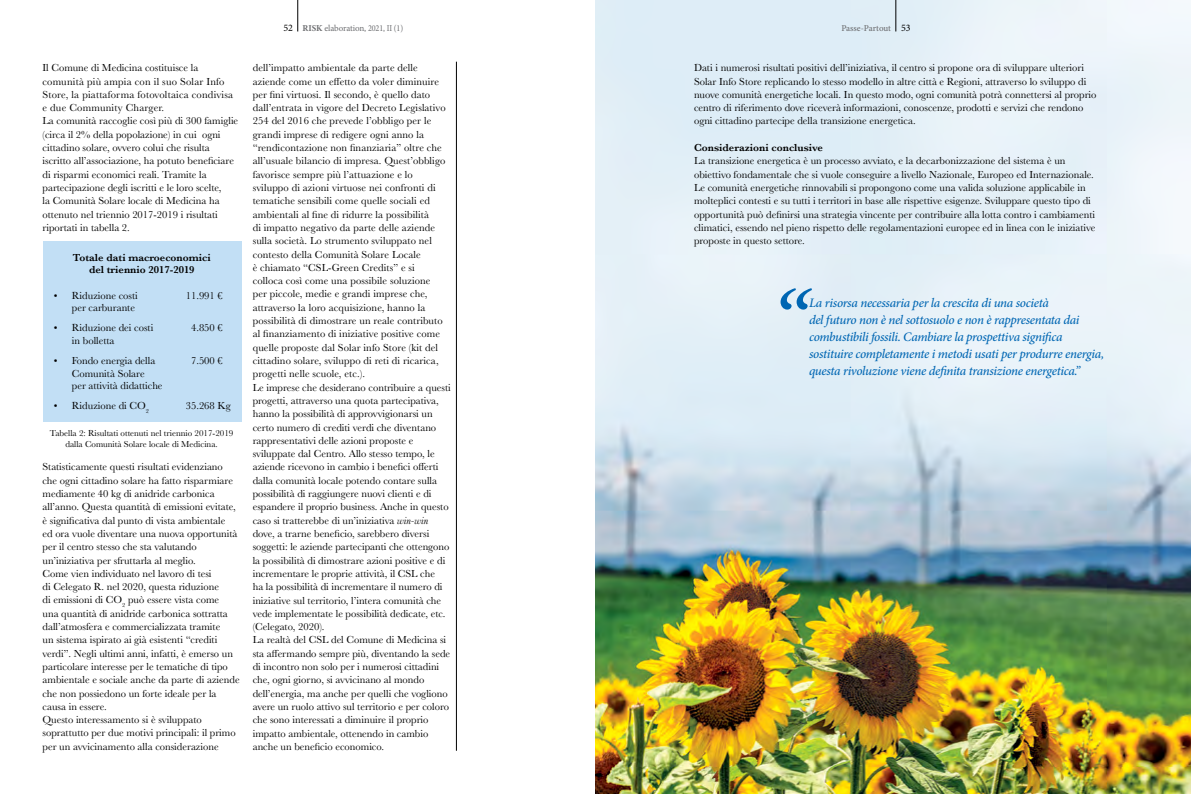
<style>
.page{position:relative;width:1191px;height:794px;background:#fff}
.page>*{position:absolute;margin:0;border:0;box-sizing:border-box;transform-origin:0 0}
.t1{font:italic 99px "Adobe Garamond Pro";color:#0066b3}
.t2{font:italic 500 13px/17px "Minion Pro";letter-spacing:-.025em;color:#0066b3}
.t3{font:10.6px/13.3px "Baskerville";color:#000}
.t4{font:600 10.6px/12.7px "Baskerville";color:#000;text-align:center}
.t5{font:10px "Minion Pro";color:#000}
.t6{font:9px/10.8px "Baskerville";color:#000;text-align:center}
.t7{font:9px "Minion Pro";letter-spacing:-.01em;color:#6d6e71}
.t8{font:500 9px "Minion Pro";letter-spacing:-.005em;color:#6d6e71}
.s1{font-size:10px;color:#000}
.s2{font-weight:700}
.s3{font-weight:400;font-size:10px;color:#000}
.s4{font-style:italic}
</style>
<div class="page">
<hr style="left:297px;top:0;width:1px;height:31px;background:#000">
<img style="left:595px;top:0;width:596px;height:794px">
<hr style="left:456px;top:62px;width:1px;height:688px;background:#000">
<div style="left:43px;top:241px;width:198px;height:181px;background:#c2dff5"></div>
<hr style="left:895px;top:0;width:1px;height:31px;background:#000">
<p class="t3" style="left:43px;top:61px;width:197px">Il Comune di Medicina costituisce la comunità più ampia con il suo Solar Info Store, la piattaforma fotovoltaica condivisa e due Community Charger.<br>La comunità raccoglie così più di 300 famiglie (circa il 2% della popolazione) in cui ogni cittadino solare, ovvero colui che risulta iscritto all’associazione, ha potuto beneficiare di risparmi economici reali. Tramite la partecipazione degli iscritti e le loro scelte,<br>la Comunità Solare locale di Medicina ha ottenuto nel triennio 2017-2019 i risultati riportati in tabella 2.</p>
<p class="t4" style="left:73px;top:251px;width:139px">Totale dati macroeconomici del triennio 2017-2019</p>
<p class="t3" style="left:54px;top:289px;width:85px;line-height:12.7px;text-align:right">• Riduzione costi per carburante</p>
<p class="t3" style="left:72px;top:322px;width:83px;line-height:12.7px;text-indent:-18px">• Riduzione dei costi in bolletta</p>
<p class="t3" style="left:72px;top:354px;width:92px;line-height:12.7px;text-indent:-18px">• Fondo energia della<br>Comunità Solare<br>per attività didattiche</p>
<p class="t3" style="left:54px;top:399px;width:97px">• Riduzione di CO<sub>2</sub></p>
<p class="t3" style="left:186px;top:289px;width:38px">11.991 €</p>
<p class="t3" style="left:191px;top:321px;width:33px">4.850 €</p>
<p class="t3" style="left:191px;top:354px;width:33px">7.500 €</p>
<p class="t3" style="left:186px;top:399px;width:47px">35.268 Kg</p>
<p class="t6" style="left:50px;top:427px;width:185px">Tabella 2: Risultati ottenuti nel triennio 2017-2019 dalla Comunità Solare locale di Medicina.</p>
<p class="t3" style="left:43px;top:460px;width:199px">Statisticamente questi risultati evidenziano che ogni cittadino solare ha fatto risparmiare mediamente 40 kg di anidride carbonica all’anno. Questa quantità di emissioni evitate, è significativa dal punto di vista ambientale<br>ed ora vuole diventare una nuova opportunità per il centro stesso che sta valutando un’iniziativa per sfruttarla al meglio.<br>Come vien individuato nel lavoro di tesi<br>di Celegato R. nel 2020, questa riduzione<br>di emissioni di CO<sub>2</sub> può essere vista come<br>una quantità di anidride carbonica sottratta dall’atmosfera e commercializzata tramite<br>un sistema ispirato ai già esistenti “crediti verdi”. Negli ultimi anni, infatti, è emerso un particolare interesse per le tematiche di tipo ambientale e sociale anche da parte di aziende che non possiedono un forte ideale per la causa in essere.<br>Questo interessamento si è sviluppato soprattutto per due motivi principali: il primo per un avvicinamento alla considerazione</p>
<p class="t7" style="left:283px;top:22px;width:121px"><span class="s1">52</span> <span class="s2">RISK</span> elaboration, 2021, II (1)</p>
<p class="t5" style="left:898px;top:21px;width:11px">53</p>
<p class="t8" style="left:841px;top:22px;width:71px">Passe-Partout <span class="s3">53</span></p>
<p class="t3" style="left:253px;top:61px;width:200px">dell’impatto ambientale da parte delle aziende come un effetto da voler diminuire per fini virtuosi. Il secondo, è quello dato dall’entrata in vigore del Decreto Legislativo 254 del 2016 che prevede l’obbligo per le grandi imprese di redigere ogni anno la “rendicontazione non finanziaria” oltre che all’usuale bilancio di impresa. Quest’obbligo favorisce sempre più l’attuazione e lo sviluppo di azioni virtuose nei confronti di tematiche sensibili come quelle sociali ed ambientali al fine di ridurre la possibilità<br>di impatto negativo da parte delle aziende sulla società. Lo strumento sviluppato nel contesto della Comunità Solare Locale<br>è chiamato “CSL-Green Credits” e si<br>colloca così come una possibile soluzione<br>per piccole, medie e grandi imprese che, attraverso la loro acquisizione, hanno la possibilità di dimostrare un reale contributo al finanziamento di iniziative positive come quelle proposte dal Solar info Store (kit del cittadino solare, sviluppo di reti di ricarica, progetti nelle scuole, etc.).<br>Le imprese che desiderano contribuire a questi progetti, attraverso una quota partecipativa, hanno la possibilità di approvvigionarsi un certo numero di crediti verdi che diventano rappresentativi delle azioni proposte e sviluppate dal Centro. Allo stesso tempo, le aziende ricevono in cambio i benefici offerti dalla comunità locale potendo contare sulla possibilità di raggiungere nuovi clienti e di espandere il proprio business. Anche in questo caso si tratterebbe di un’iniziativa <span class="s4">win-win </span>dove, a trarne beneficio, sarebbero diversi soggetti: le aziende partecipanti che ottengono la possibilità di dimostrare azioni positive e di incrementare le proprie attività, il CSL che<br>ha la possibilità di incrementare il numero di iniziative sul territorio, l’intera comunità che vede implementate le possibilità dedicate, etc. (Celegato, 2020).<br>La realtà del CSL del Comune di Medicina si sta affermando sempre più, diventando la sede di incontro non solo per i numerosi cittadini che, ogni giorno, si avvicinano al mondo dell’energia, ma anche per quelli che vogliono avere un ruolo attivo sul territorio e per coloro che sono interessati a diminuire il proprio impatto ambientale, ottenendo in cambio anche un beneficio economico.</p>
<p class="t3" style="left:694px;top:61px;width:404px">Dati i numerosi risultati positivi dell’iniziativa, il centro si propone ora di sviluppare ulteriori Solar Info Store replicando lo stesso modello in altre città e Regioni, attraverso lo sviluppo di nuove comunità energetiche locali. In questo modo, ogni comunità potrà connettersi al proprio centro di riferimento dove riceverà informazioni, conoscenze, prodotti e servizi che rendono ogni cittadino partecipe della transizione energetica.</p>
<p class="t4" style="left:694px;top:141px;width:130px">Considerazioni conclusive</p>
<p class="t3" style="left:694px;top:154px;width:403px">La transizione energetica è un processo avviato, e la decarbonizzazione del sistema è un obiettivo fondamentale che si vuole conseguire a livello Nazionale, Europeo ed Internazionale.<br>Le comunità energetiche rinnovabili si propongono come una valida soluzione applicabile in molteplici contesti e su tutti i territori in base alle rispettive esigenze. Sviluppare questo tipo di opportunità può definirsi una strategia vincente per contribuire alla lotta contro i cambiamenti climatici, essendo nel pieno rispetto delle regolamentazioni europee ed in linea con le iniziative proposte in questo settore.</p>
<h1 class="t1" style="left:764px;top:266px;width:39px">“</h1>
<p class="t2" style="left:809px;top:294px;width:297px">La risorsa necessaria per la crescita di una società<br>del futuro non è nel sottosuolo e non è rappresentata dai combustibili fossili. Cambiare la prospettiva significa sostituire completamente i metodi usati per produrre energia,</p>
<p class="t2" style="left:809px;top:362px;width:273px">questa rivoluzione viene definita transizione energetica.”</p>
</div>
